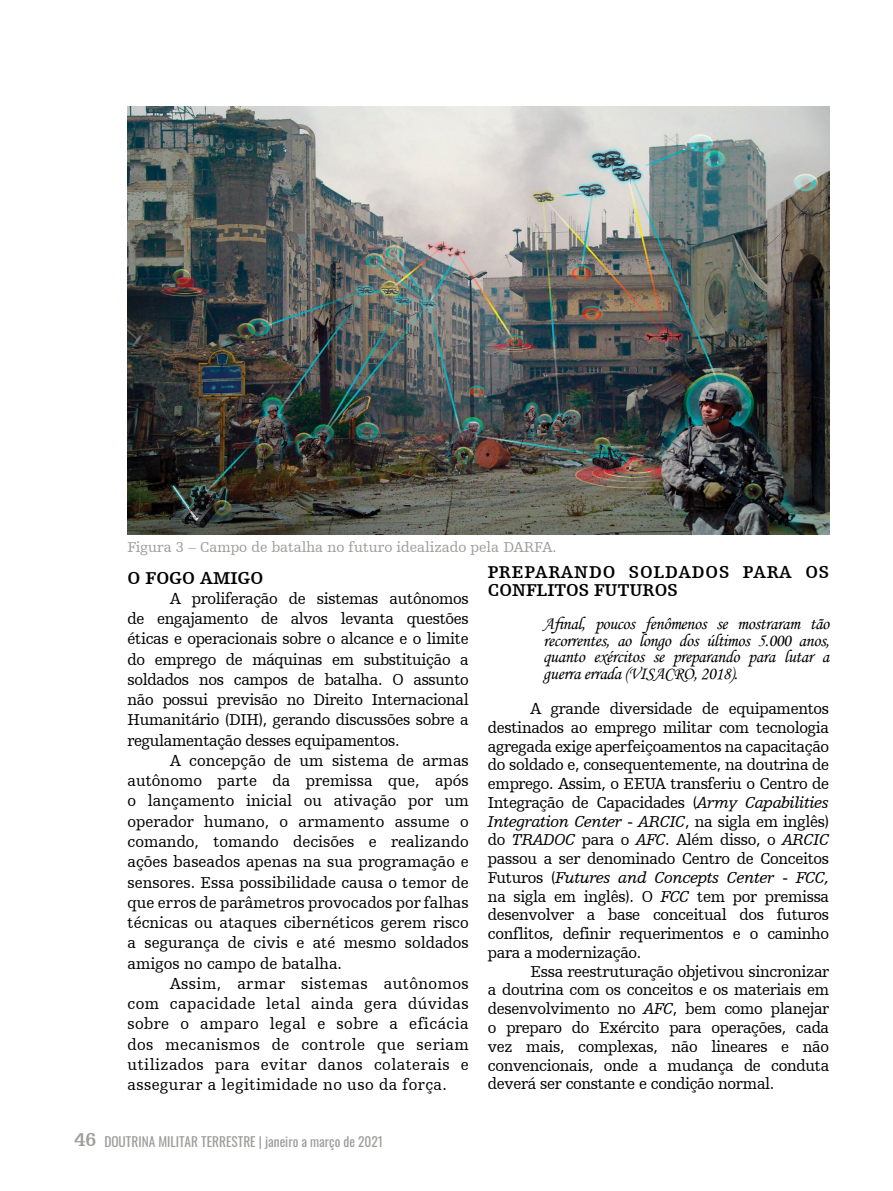
<style>
.page{position:relative;width:893px;height:1191px;background:#fff}
.page>*{position:absolute;margin:0;border:0;box-sizing:border-box;transform-origin:0 0}
.t1{font:18px/16.5px "Monotype Corsiva";letter-spacing:-.02em;color:#000;text-align:justify}
.t2{font:700 18px/18px "Humanist Slabserif 712 BT";color:#000}
.t3{font:16.5px/20.2px "Humanist Slabserif 712 BT";letter-spacing:-.02em;color:#000;text-align:justify}
.t4{font:15px "Humanist Slabserif 712 BT";color:#9d9d9c}
.t5{font:13.35px "Oswald";color:#9d9d9c}
.s1{font-style:italic}
.s2{font-family:"Humanist Slabserif 712 BT";font-weight:700;font-size:19.5px}
</style>
<div class="page">
<img style="left:128px;top:106px;width:701px;height:429px">
<p class="t4" style="left:128px;top:538px;width:430px">Figura 3 – Campo de batalha no futuro idealizado pela DARFA.</p>
<p class="t2" style="left:128px;top:568px;width:137px">O FOGO AMIGO</p>
<p class="t3" style="left:128px;top:588px;width:343px;text-indent:43px">A proliferação de sistemas autônomos de engajamento de alvos levanta questões éticas e operacionais sobre o alcance e o limite do emprego de máquinas em substituição a soldados nos campos de batalha. O assunto não possui previsão no Direito Internacional Humanitário (DIH), gerando discussões sobre a regulamentação desses equipamentos.</p>
<p class="t3" style="left:128px;top:750px;width:343px;text-indent:43px">A concepção de um sistema de armas autônomo parte da premissa que, após o lançamento inicial ou ativação por um operador humano, o armamento assume o comando, tomando decisões e realizando ações baseados apenas na sua programação e sensores. Essa possibilidade causa o temor de que erros de parâmetros provocados por falhas técnicas ou ataques cibernéticos gerem risco a segurança de civis e até mesmo soldados amigos no campo de batalha.</p>
<p class="t3" style="left:128px;top:973px;width:343px;text-indent:43px">Assim, armar sistemas autônomos com capacidade letal ainda gera dúvidas sobre o amparo legal e sobre a eficácia dos mecanismos de controle que seriam utilizados para evitar danos colaterais e assegurar a legitimidade no uso da força.</p>
<p class="t2" style="left:488px;top:563px;width:343px">PREPARANDO SOLDADOS PARA OS<br>CONFLITOS FUTUROS</p>
<p class="t1" style="left:543px;top:615px;width:288px">Afinal, poucos fenômenos se mostraram tão recorrentes, ao longo dos últimos 5.000 anos, quanto exércitos se preparando para lutar a guerra errada (VISACRO, 2018).</p>
<p class="t3" style="left:488px;top:699px;width:343px;line-height:18.8px;text-indent:43px">A grande diversidade de equipamentos destinados ao emprego militar com tecnologia agregada exige aperfeiçoamentos na capacitação do soldado e, consequentemente, na doutrina de emprego. Assim, o EEUA transferiu o Centro de Integração de Capacidades (<span class="s1">Army Capabilities Integration Center</span> - <span class="s1">ARCIC</span>, na sigla em inglês) do <span class="s1">TRADOC</span> para o <span class="s1">AFC</span>. Além disso, o <span class="s1">ARCIC </span>passou a ser denominado Centro de Conceitos Futuros (<span class="s1">Futures and Concepts Center</span> - <span class="s1">FCC, </span>na sigla em inglês). O <span class="s1">FCC</span> tem por premissa desenvolver a base conceitual dos futuros conflitos, definir requerimentos e o caminho para a modernização.</p>
<p class="t3" style="left:488px;top:961px;width:343px;line-height:18.8px;text-indent:43px">Essa reestruturação objetivou sincronizar a doutrina com os conceitos e os materiais em desenvolvimento no <span class="s1">AFC</span>, bem como planejar o preparo do Exército para operações, cada vez mais, complexas, não lineares e não convencionais, onde a mudança de conduta deverá ser constante e condição normal.</p>
<p class="t5" style="left:74px;top:1129px;width:310px"><span class="s2">46</span> DOUTRINA MILITAR TERRESTRE | janeiro a março de 2021</p>
</div>
